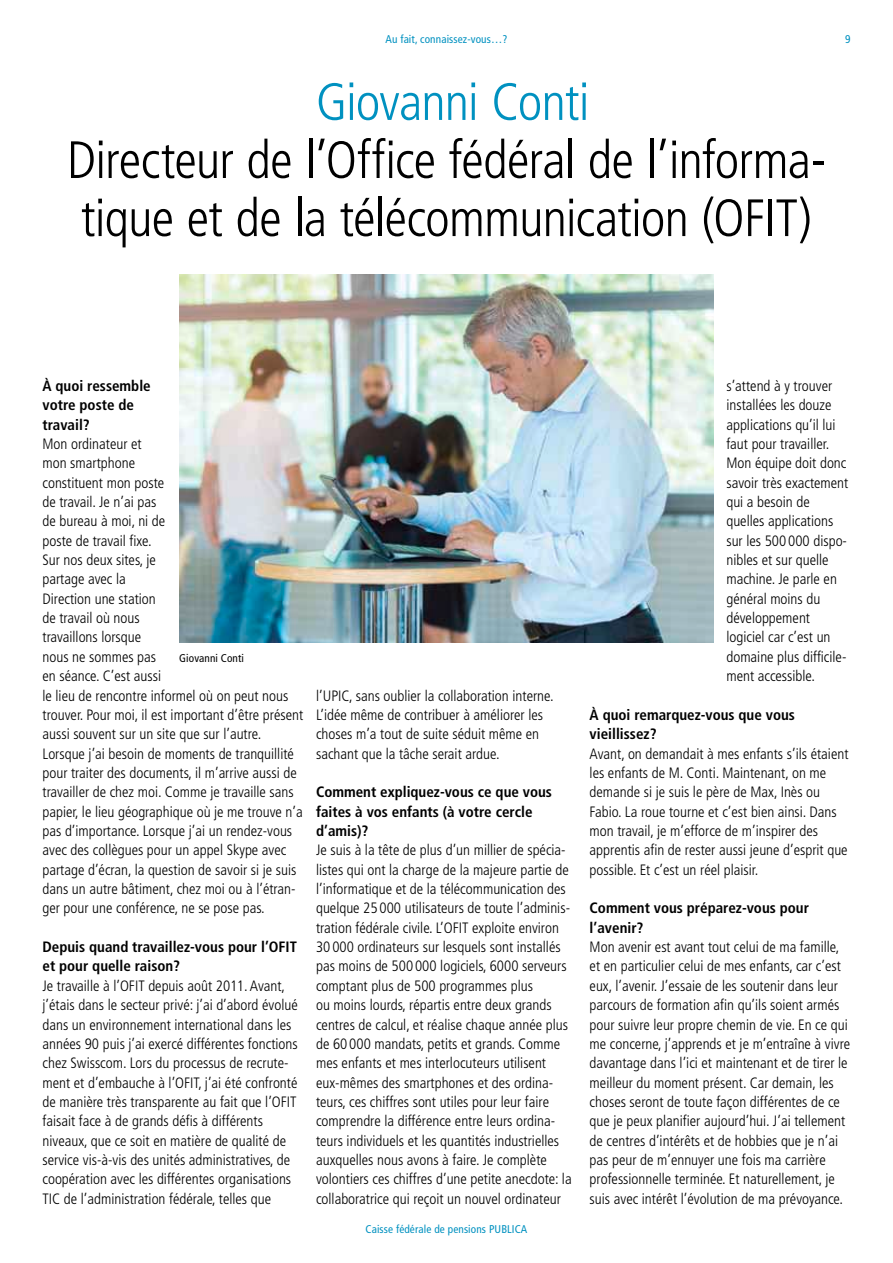
<style>
.page{position:relative;width:893px;height:1263px;background:#fff}
.page>*{position:absolute;margin:0;border:0;box-sizing:border-box;transform-origin:0 0}
.t1{font:300 condensed 52.5px/58.1px "Frutiger";letter-spacing:-.015em;color:#000}
.t2{font:300 condensed 52.5px "Frutiger";letter-spacing:-.015em;color:#0091c0}
.t3{font:300 condensed 15px/19.4px "Frutiger";color:#000}
.t4{font:700 condensed 15px/19.4px "Frutiger";color:#000}
.t5{font:condensed 11.25px "Frutiger";letter-spacing:.01em;color:#0091c0}
.t6{font:condensed 11.25px "Frutiger";letter-spacing:.01em;color:#000}
</style>
<div class="page">
<img style="left:179px;top:275px;width:535px;height:367px">
<p class="t5" style="left:385px;top:32px;width:123px">Au fait, connaissez-vous…?</p>
<h1 class="t2" style="left:316px;top:72px;width:275px">Giovanni Conti</h1>
<h1 class="t1" style="left:67px;top:132px;width:761px">Directeur de l’Office fédéral de l’informa&shy;tique et de la télécommunication (OFIT)</h1>
<p class="t5" style="left:845px;top:32px;width:7px">9</p>
<p class="t4" style="left:43px;top:376px;width:110px">À quoi ressemble votre poste de travail?</p>
<p class="t3" style="left:43px;top:434px;width:262px">Mon ordinateur et<br>mon smartphone<br>constituent mon poste<br>de travail. Je n’ai pas<br>de bureau à moi, ni de<br>poste de travail fixe.<br>Sur nos deux sites, je<br>partage avec la<br>Direction une station<br>de travail où nous<br>travaillons lorsque<br>nous ne sommes pas<br>en séance. C’est aussi<br>le lieu de rencontre informel où on peut nous trouver. Pour moi, il est important d’être présent aussi souvent sur un site que sur l’autre.<br>Lorsque j’ai besoin de moments de tranquillité pour traiter des documents, il m’arrive aussi de travailler de chez moi. Comme je travaille sans papier, le lieu géographique où je me trouve n’a pas d’importance. Lorsque j’ai un rendez-vous avec des collègues pour un appel Skype avec partage d’écran, la question de savoir si je suis dans un autre bâtiment, chez moi ou à l’étran&shy;ger pour une conférence, ne se pose pas.</p>
<p class="t4" style="left:43px;top:937px;width:256px">Depuis quand travaillez-vous pour l’OFIT et pour quelle raison?</p>
<p class="t3" style="left:43px;top:976px;width:257px">Je travaille à l’OFIT depuis août 2011. Avant, j’étais dans le secteur privé: j’ai d’abord évolué dans un environnement international dans les années 90 puis j’ai exercé différentes fonctions chez Swisscom. Lors du processus de recrute&shy;ment et d’embauche à l’OFIT, j’ai été confronté de manière très transparente au fait que l’OFIT faisait face à de grands défis à différents niveaux, que ce soit en matière de qualité de service vis-à-vis des unités administratives, de coopération avec les différentes organisations TIC de l’administration fédérale, telles que</p>
<p class="t6" style="left:179px;top:651px;width:66px">Giovanni Conti</p>
<p class="t3" style="left:316px;top:686px;width:239px">l’UPIC, sans oublier la collaboration interne.<br>L’idée même de contribuer à améliorer les choses m’a tout de suite séduit même en sachant que la tâche serait ardue.</p>
<p class="t4" style="left:316px;top:782px;width:237px">Comment expliquez-vous ce que vous faites à vos enfants (à votre cercle d’amis)?</p>
<p class="t3" style="left:316px;top:841px;width:257px">Je suis à la tête de plus d’un millier de spécia&shy;listes qui ont la charge de la majeure partie de l’informatique et de la télécommunication des quelque 25 000 utilisateurs de toute l’adminis&shy;tration fédérale civile. L’OFIT exploite environ 30 000 ordinateurs sur lesquels sont installés pas moins de 500 000 logiciels, 6000 serveurs comptant plus de 500 programmes plus<br>ou moins lourds, répartis entre deux grands centres de calcul, et réalise chaque année plus de 60 000 mandats, petits et grands. Comme mes enfants et mes interlocuteurs utilisent eux-mêmes des smartphones et des ordina&shy;teurs, ces chiffres sont utiles pour leur faire comprendre la différence entre leurs ordina&shy;teurs individuels et les quantités industrielles auxquelles nous avons à faire. Je complète volontiers ces chiffres d’une petite anecdote: la collaboratrice qui reçoit un nouvel ordinateur</p>
<p class="t5" style="left:366px;top:1223px;width:163px">Caisse fédérale de pensions PUBLICA</p>
<p class="t3" style="left:726px;top:376px;width:123px">s’attend à y trouver installées les douze applications qu’il lui faut pour travailler.<br>Mon équipe doit donc savoir très exactement qui a besoin de quelles applications sur les 500 000 dispo&shy;nibles et sur quelle machine. Je parle en général moins du développement logiciel car c’est un domaine plus difficile&shy;ment accessible.</p>
<p class="t4" style="left:590px;top:705px;width:207px">À quoi remarquez-vous que vous vieillissez?</p>
<p class="t3" style="left:590px;top:744px;width:260px">Avant, on demandait à mes enfants s’ils étaient les enfants de M. Conti. Maintenant, on me demande si je suis le père de Max, Inès ou Fabio. La roue tourne et c’est bien ainsi. Dans mon travail, je m’efforce de m’inspirer des apprentis afin de rester aussi jeune d’esprit que possible. Et c’est un réel plaisir.</p>
<p class="t4" style="left:590px;top:898px;width:221px">Comment vous préparez-vous pour l’avenir?</p>
<p class="t3" style="left:590px;top:937px;width:262px">Mon avenir est avant tout celui de ma famille, et en particulier celui de mes enfants, car c’est eux, l’avenir. J’essaie de les soutenir dans leur parcours de formation afin qu’ils soient armés pour suivre leur propre chemin de vie. En ce qui me concerne, j’apprends et je m’entraîne à vivre davantage dans l’ici et maintenant et de tirer le meilleur du moment présent. Car demain, les choses seront de toute façon différentes de ce que je peux planifier aujourd’hui. J’ai tellement de centres d’intérêts et de hobbies que je n’ai pas peur de m’ennuyer une fois ma carrière professionnelle terminée. Et naturellement, je suis avec intérêt l’évolution de ma prévoyance.</p>
</div>
